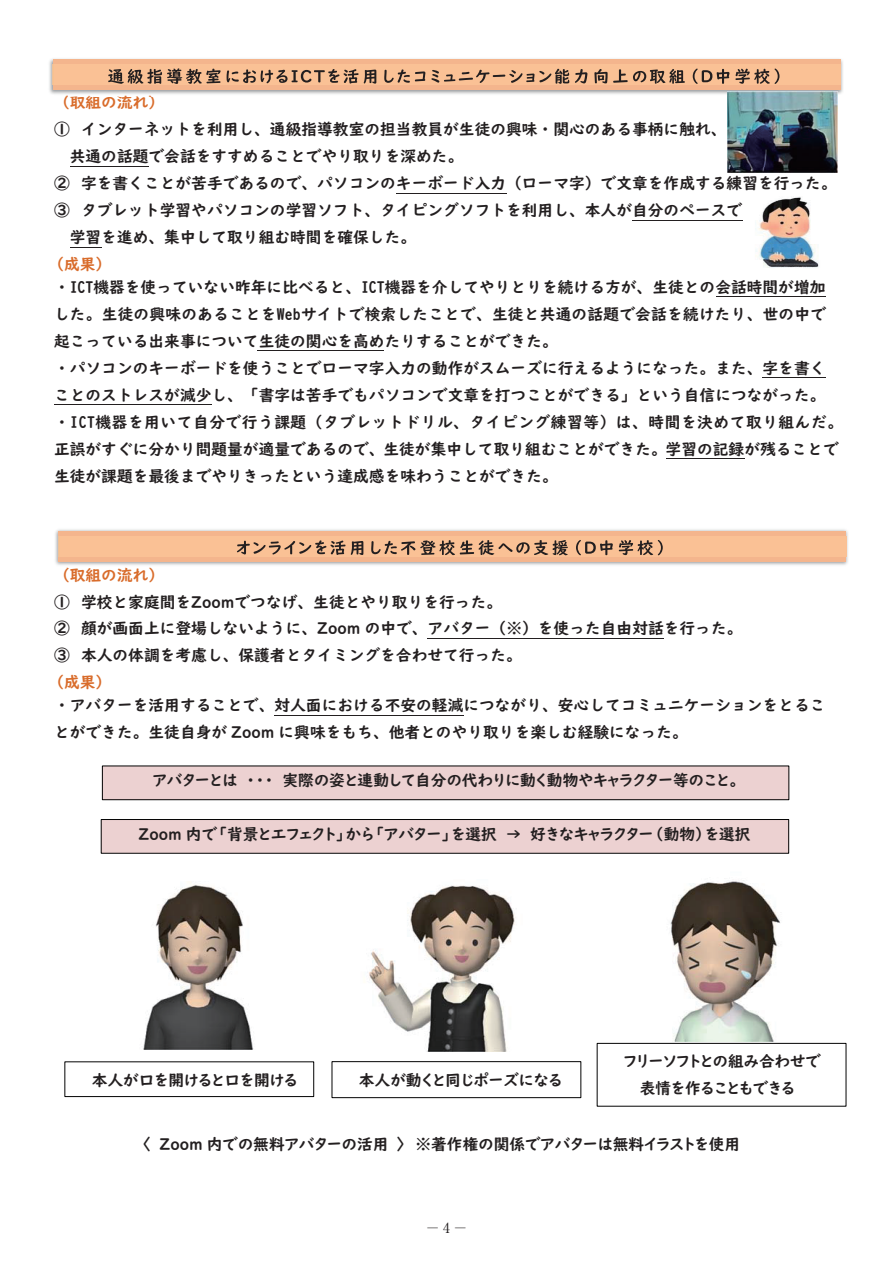
<style>
.page{position:relative;width:893px;height:1263px;background:#fff}
.page>*{position:absolute;margin:0;border:0;box-sizing:border-box;transform-origin:0 0}
.t1{font:15.75px/27px "UD Digi Kyokasho N B";color:#231f20}
.t2{font:15.75px/27px "UD Digi Kyokasho NK B";color:#231f20}
.t3{font:15.75px "UD Digi Kyokasho NK B";color:#d96c2b}
.t4{font:15.75px "UD Digi Kyokasho N B";color:#d96c2b}
.t5{font:13.8px "Koz Min Pr 6 N";color:#231f20}
.s1{color:#d96c2b}
.s2{font-family:"UD Digi Kyokasho NK B"}
.s3{font-family:"Ryumin Pro"}
</style>
<div class="page">
<hr style="left:70px;top:166px;width:79px;height:1px;background:#231f20">
<hr style="left:396px;top:193px;width:110px;height:1px;background:#231f20">
<hr style="left:632px;top:220px;width:111px;height:1px;background:#231f20">
<hr style="left:70px;top:247px;width:31px;height:1px;background:#231f20">
<hr style="left:716px;top:296px;width:110px;height:1px;background:#231f20">
<hr style="left:258px;top:350px;width:126px;height:1px;background:#231f20">
<hr style="left:763px;top:377px;width:63px;height:1px;background:#231f20">
<hr style="left:54px;top:404px;width:158px;height:1px;background:#231f20">
<hr style="left:666px;top:458px;width:79px;height:1px;background:#231f20">
<hr style="left:428px;top:638px;width:236px;height:1px;background:#231f20">
<hr style="left:275px;top:715px;width:189px;height:1px;background:#231f20">
<img style="left:49px;top:58px;width:794px;height:38px">
<div style="left:53px;top:60px;width:787px;height:30px;background:#f4b58d"></div>
<div style="left:53px;top:65px;width:787px;height:20px;background:#fac195"></div>
<svg style="left:108px;top:68px;width:671px;height:16px"></svg>
<img style="left:55px;top:529px;width:793px;height:39px">
<div style="left:59px;top:531px;width:787px;height:30px;background:#f4b58d"></div>
<div style="left:58px;top:536px;width:788px;height:20px;background:#fac195"></div>
<svg style="left:237px;top:540px;width:426px;height:15px"></svg>
<img style="left:755px;top:197px;width:64px;height:71px">
<img style="left:728px;top:92px;width:110px;height:80px">
<div style="left:102px;top:766px;width:687px;height:34px;background:#ecd1d1"></div>
<div style="left:102px;top:765px;width:687px;height:35px;border:1px solid #030303"></div>
<div style="left:101px;top:819px;width:688px;height:34px;background:#ecd1d1"></div>
<div style="left:101px;top:819px;width:688px;height:35px;border:1px solid #030303"></div>
<img style="left:143px;top:884px;width:111px;height:165px">
<img style="left:670px;top:880px;width:110px;height:161px">
<img style="left:367px;top:885px;width:149px;height:166px">
<div style="left:64px;top:1061px;width:250px;height:36px;border:1px solid #030303"></div>
<div style="left:332px;top:1061px;width:249px;height:37px;border:1px solid #030303"></div>
<div style="left:597px;top:1043px;width:249px;height:63px;border:1px solid #030303"></div>
<p class="t4" style="left:54px;top:93px;width:112px">（取組の流れ）</p>
<p class="t1" style="left:54px;top:116px;width:674px">① インターネットを利用し、通級指導教室の担当教員が生徒の興味・関心のある事柄に触れ、</p>
<p class="t1" style="left:70px;top:143px;width:395px">共通の話題で会話をすすめることでやり取りを深めた。</p>
<p class="t1" style="left:54px;top:170px;width:784px">② 字を書くことが苦手であるので、パソコンのキーボード入力（ローマ字）で文章を作成する練習を行った。</p>
<p class="t1" style="left:54px;top:197px;width:690px">③ タブレット学習やパソコンの学習ソフト、タイピングソフトを利用し、本人が自分のペースで</p>
<p class="t1" style="left:70px;top:224px;width:348px">学習を進め、集中して取り組む時間を確保した。</p>
<p class="t3" style="left:54px;top:255px;width:53px">（成果）</p>
<p class="t1" style="left:54px;top:273px;width:791px">・ICT機器を使っていない昨年に比べると、ICT機器を介してやりとりを続ける方が、生徒との会話時間が増加した。生徒の興味のあることをWebサイトで検索したことで、生徒と共通の話題で会話を続けたり、世の中で起こっている出来事について生徒の関心を高めたりすることができた。<br>・パソコンのキーボードを使うことでローマ字入力の動作がスムーズに行えるようになった。また、字を書くことのストレスが減少し、「書字は苦手でもパソコンで文章を打つことができる」という自信につながった。・ICT機器を用いて自分で行う課題（タブレットドリル、タイピング練習等）は、時間を決めて取り組んだ。正誤がすぐに分かり問題量が適量であるので、生徒が集中して取り組むことができた。学習の記録が残ることで生徒が課題を最後までやりきったという達成感を味わうことができた。</p>
<p class="t1" style="left:54px;top:561px;width:690px"><span class="s1">（取組の流れ）<br></span><span class="s2">①</span> 学校と家庭間を<span class="s2">Zoom</span>でつなげ、生徒とやり取りを行った。<br><span class="s2">②</span> 顔が画面上に登場しないように、<span class="s2">Zoom</span> の中で、アバター（※）を使った自由対話を行った。<br><span class="s2">③</span> 本人の体調を考慮し、保護者とタイミングを合わせて行った。</p>
<p class="t3" style="left:54px;top:673px;width:53px">（成果）</p>
<p class="t1" style="left:54px;top:692px;width:773px">・アバターを活用することで、対人面における不安の軽減につながり、安心してコミュニケーションをとることができた。生徒自身が <span class="s2">Zoom</span> に興味をもち、他者とのやり取りを楽しむ経験になった。</p>
<p class="t2" style="left:153px;top:767px;width:587px">アバターとは・・・実際の姿と連動して自分の代わりに動く動物やキャラクター等のこと。</p>
<p class="t2" style="left:139px;top:820px;width:614px">Zoom 内で「背景とエフェクト」から「アバター」を選択 → 好きなキャラクター（動物）を選択</p>
<p class="t2" style="left:92px;top:1066px;width:207px">本人が口を開けると口を開ける</p>
<p class="t2" style="left:359px;top:1066px;width:205px">本人が動くと同じポーズになる</p>
<p class="t2" style="left:640px;top:1048px;width:183px;text-indent:-16px">フリーソフトとの組み合わせで表情を作ることもできる</p>
<p class="t2" style="left:141px;top:1130px;width:601px">〈 Zoom 内での無料アバターの活用〉 ※著作権の関係でアバターは無料イラストを使用</p>
<p class="t5" style="left:426px;top:1220px;width:43px">−<span class="s3">4</span>−</p>
</div>
